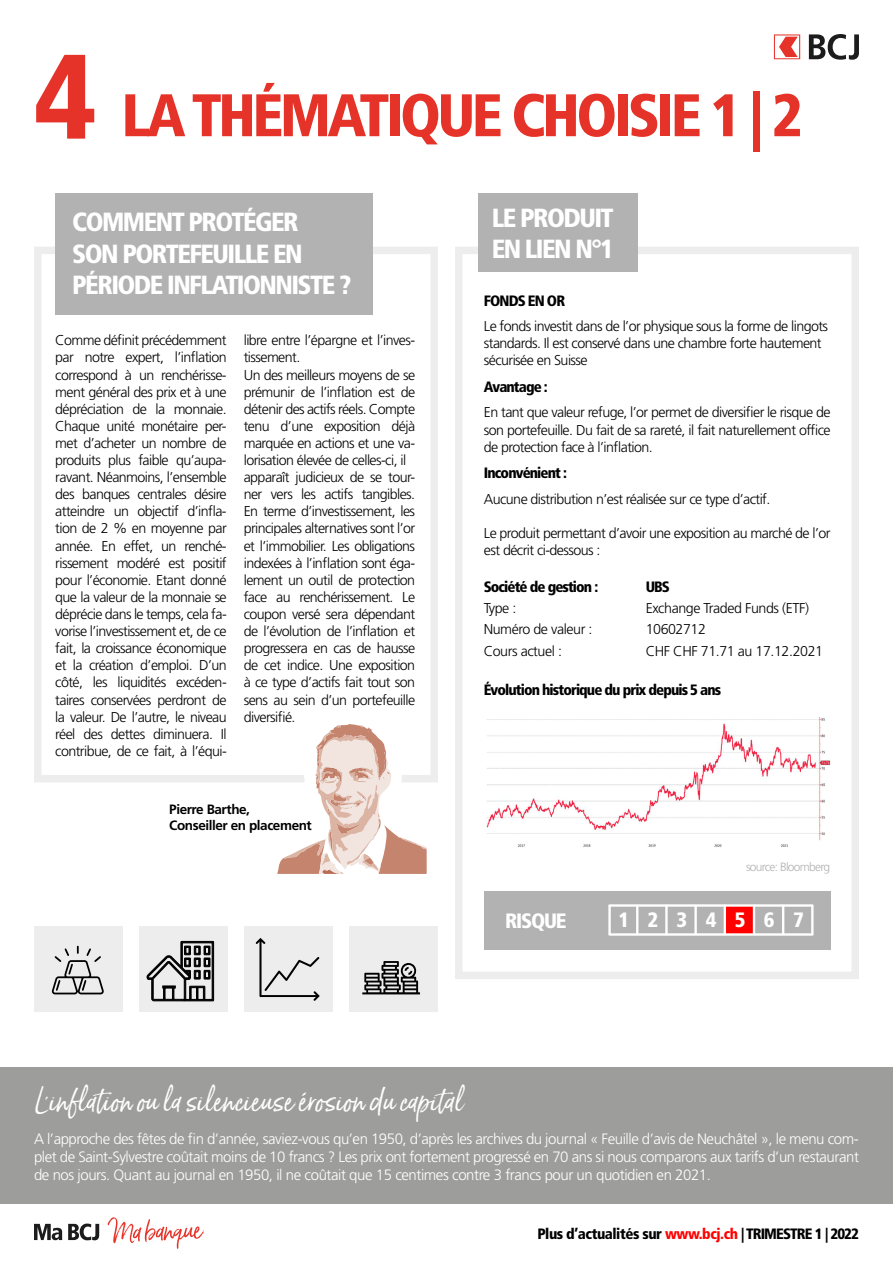
<style>
.page{position:relative;width:893px;height:1263px;background:#fff}
.page>*{position:absolute;margin:0;border:0;box-sizing:border-box;transform-origin:0 0}
.t1{font:900 condensed 60px "Frutiger LT Std";letter-spacing:-.06em;color:#e63329}
.t2{font:28.5px "Born Ready";color:#fff}
.t3{font:900 condensed 26.25px/31.5px "Frutiger LT Std";letter-spacing:-.06em;color:#fff}
.t4{font:900 condensed 20.7px "Frutiger LT Std";letter-spacing:-.06em;color:#fff}
.t5{font:300 15px/18px "Frutiger LT Std";letter-spacing:-.03em;color:#fff;text-align:justify}
.t6{font:900 condensed 15px "Frutiger LT Std";letter-spacing:-.06em;color:#000}
.t7{font:900 condensed 15px "Frutiger LT Std";letter-spacing:-.03em;color:#000}
.t8{font:300 14.25px/17.1px "Frutiger LT Std";letter-spacing:-.04em;color:#000}
.t9{font:700 13.5px/16.2px "Frutiger LT Std";letter-spacing:-.03em;color:#000}
.t10{font:300 12px "Frutiger LT Std";letter-spacing:-.06em;color:#b3b2b2}
.s1{font-size:120px}
.s2{color:#f00}
</style>
<div class="page">
<svg style="left:68px;top:1223px;width:31px;height:17px"></svg>
<svg style="left:34px;top:1224px;width:28px;height:16px"></svg>
<svg style="left:108px;top:1217px;width:96px;height:32px"></svg>
<svg style="left:774px;top:34px;width:26px;height:25px"></svg>
<svg style="left:809px;top:34px;width:50px;height:26px"></svg>
<div style="left:349px;top:926px;width:89px;height:85px;background:#ededed"></div>
<div style="left:484px;top:890px;width:346px;height:59px;background:#b3b2b2"></div>
<div style="left:34px;top:247px;width:404px;height:535px;border:8px solid #ededed"></div>
<div style="left:55px;top:193px;width:317px;height:122px;background:#b3b2b2"></div>
<div style="left:455px;top:247px;width:404px;height:732px;border:8px solid #ededed"></div>
<div style="left:478px;top:193px;width:160px;height:79px;background:#b3b2b2"></div>
<div style="left:725px;top:906px;width:29px;height:28px;background:#f00"></div>
<hr style="left:610px;top:933px;width:202px;height:3px;background:#fff">
<hr style="left:811px;top:906px;width:2px;height:28px;background:#fff">
<hr style="left:636px;top:906px;width:2px;height:28px;background:#fff">
<hr style="left:608px;top:906px;width:3px;height:28px;background:#fff">
<hr style="left:665px;top:906px;width:3px;height:28px;background:#fff">
<hr style="left:724px;top:906px;width:2px;height:28px;background:#fff">
<hr style="left:782px;top:906px;width:2px;height:28px;background:#fff">
<hr style="left:694px;top:906px;width:3px;height:28px;background:#fff">
<hr style="left:610px;top:904px;width:202px;height:3px;background:#fff">
<hr style="left:753px;top:906px;width:2px;height:28px;background:#fff">
<svg style="left:265px;top:713px;width:172px;height:161px"></svg>
<img style="left:317px;top:756px;width:70px;height:28px">
<div style="left:244px;top:926px;width:89px;height:85px;background:#ededed"></div>
<div style="left:34px;top:926px;width:89px;height:85px;background:#ededed"></div>
<div style="left:139px;top:926px;width:89px;height:85px;background:#ededed"></div>
<svg style="left:362px;top:961px;width:58px;height:33px"></svg>
<svg style="left:256px;top:938px;width:64px;height:63px"></svg>
<svg style="left:51px;top:946px;width:53px;height:48px"></svg>
<svg style="left:146px;top:941px;width:68px;height:60px"></svg>
<div style="left:0;top:1067px;width:893px;height:136px;background:#9d9d9c"></div>
<img style="left:486px;top:717px;width:344px;height:130px">
<h1 class="t1" style="left:34px;top:79px;width:770px"><span class="s1">4</span> LA THÉMATIQUE CHOISIE 1 | 2</h1>
<h3 class="t3" style="left:72px;top:206px;width:280px">COMMENT PROTÉGER<br>SON PORTEFEUILLE EN<br>PÉRIODE INFLATIONNISTE ?</h3>
<h3 class="t3" style="left:492px;top:202px;width:124px">LE PRODUIT<br>EN LIEN N°1</h3>
<p class="t6" style="left:484px;top:291px;width:83px">FONDS EN OR</p>
<p class="t8" style="left:484px;top:318px;width:346px">Le fonds investit dans de l’or physique sous la forme de lingots standards. Il est conservé dans une chambre forte hautement sécurisée en Suisse</p>
<p class="t6" style="left:484px;top:378px;width:65px">Avantage :</p>
<p class="t8" style="left:484px;top:404px;width:348px;text-align:justify">En tant que valeur refuge, l’or permet de diversifier le risque de son portefeuille. Du fait de sa rareté, il fait naturellement office de protection face à l’inflation.</p>
<p class="t6" style="left:484px;top:464px;width:85px">Inconvénient :</p>
<p class="t8" style="left:484px;top:490px;width:288px">Aucune distribution n’est réalisée sur ce type d’actif.</p>
<p class="t8" style="left:484px;top:525px;width:348px">Le produit permettant d’avoir une exposition au marché de l’or est décrit ci-dessous :</p>
<p class="t8" style="left:55px;top:332px;width:173px;text-align:justify">Comme définit précédemment par notre expert, l’inflation correspond à un renchérisse&shy;ment général des prix et à une dépréciation de la monnaie.<br>Chaque unité monétaire per&shy;met d’acheter un nombre de produits plus faible qu’aupa&shy;ravant. Néanmoins, l’ensemble des banques centrales désire atteindre un objectif d’infla&shy;tion de 2 % en moyenne par année. En effet, un renché&shy;rissement modéré est positif pour l’économie. Etant donné que la valeur de la monnaie se déprécie dans le temps, cela fa&shy;vorise l’investissement et, de ce fait, la croissance économique et la création d’emploi. D’un côté, les liquidités excéden&shy;taires conservées perdront de la valeur. De l’autre, le niveau réel des dettes diminuera. Il contribue, de ce fait, à l’équi-</p>
<p class="t8" style="left:244px;top:332px;width:173px">libre entre l’épargne et l’inves&shy;tissement.<br>Un des meilleurs moyens de se prémunir de l’inflation est de détenir des actifs réels. Compte tenu d’une exposition déjà marquée en actions et une va&shy;lorisation élevée de celles-ci, il apparaît judicieux de se tour&shy;ner vers les actifs tangibles.<br>En terme d’investissement, les principales alternatives sont l’or et l’immobilier. Les obligations indexées à l’inflation sont éga&shy;lement un outil de protection face au renchérissement. Le coupon versé sera dépendant de l’évolution de l’inflation et progressera en cas de hausse de cet indice. Une exposition à ce type d’actifs fait tout son sens au sein d’un portefeuille diversifié.</p>
<p class="t6" style="left:484px;top:577px;width:116px">Société de gestion :</p>
<p class="t6" style="left:646px;top:577px;width:26px">UBS</p>
<p class="t8" style="left:484px;top:600px;width:34px">Type :</p>
<p class="t8" style="left:646px;top:600px;width:165px">Exchange Traded Funds (ETF)</p>
<p class="t8" style="left:484px;top:621px;width:110px">Numéro de valeur :</p>
<p class="t8" style="left:646px;top:621px;width:62px">10602712</p>
<p class="t8" style="left:484px;top:642px;width:80px">Cours actuel :</p>
<p class="t8" style="left:646px;top:642px;width:179px">CHF CHF 71.71 au 17.12.2021</p>
<p class="t6" style="left:484px;top:681px;width:239px">Évolution historique du prix depuis 5 ans</p>
<p class="t9" style="left:169px;top:801px;width:144px">Pierre Barthe,<br>Conseiller en placement</p>
<p class="t10" style="left:746px;top:860px;width:86px">source: Bloomberg</p>
<h3 class="t4" style="left:505px;top:908px;width:63px">RISQUE</h3>
<h3 class="t4" style="left:618px;top:907px;width:187px">1 2 3 4 5 6 7</h3>
<h2 class="t2" style="left:34px;top:1084px;width:431px">L'inflation ou la silencieuse érosion du capital</h2>
<p class="t5" style="left:34px;top:1130px;width:826px">A l’approche des fêtes de fin d’année, saviez-vous qu’en 1950, d’après les archives du journal « Feuille d’avis de Neuchâtel », le menu com&shy;plet de Saint-Sylvestre coûtait moins de 10 francs ? Les prix ont fortement progressé en 70 ans si nous comparons aux tarifs d’un restaurant de nos jours. Quant au journal en 1950, il ne coûtait que 15 centimes contre 3 francs pour un quotidien en 2021.</p>
<p class="t7" style="left:537px;top:1224px;width:323px">Plus d’actualités sur <span class="s2">www.bcj.ch</span> |TRIMESTRE 1 | 2022</p>
</div>
